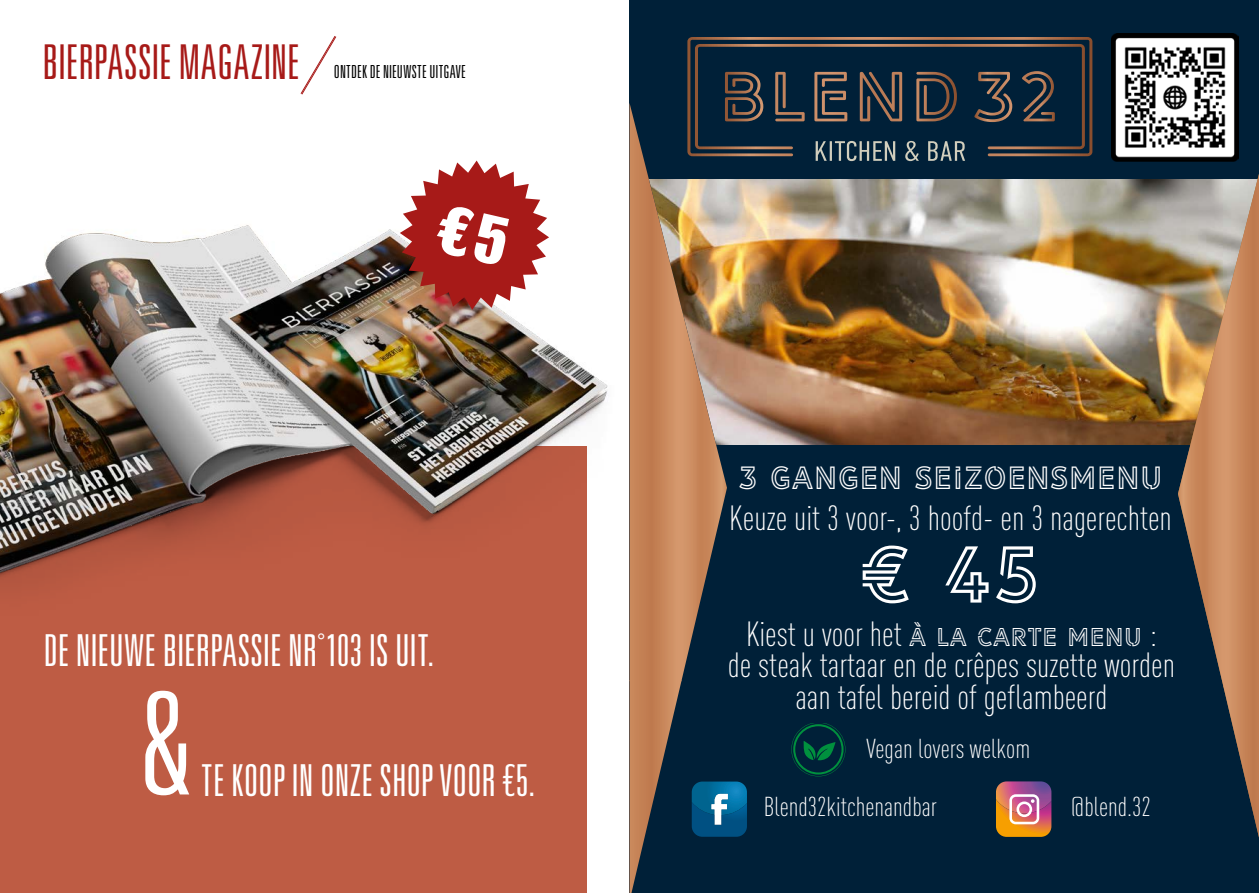
<style>
.page{position:relative;width:1259px;height:893px;background:#fff}
.page>*{position:absolute;margin:0;border:0;box-sizing:border-box;transform-origin:0 0}
.t1{font:300 ultra-condensed 142.5px "Univers LT Std";color:#fff}
.t2{font:75px "LIBRARY3 AM";color:#fff}
.t3{font:300 ultra-condensed 48px "Univers LT Std";color:#a71a18}
.t4{font:300 ultra-condensed 44.1px "Univers LT Std";letter-spacing:-.005em;color:#fff}
.t5{font:300 34.5px/31.5px "DIN Cond";color:#fff;text-align:center}
.t6{font:30px "LIBRARY3 AM";color:#fff}
.t7{font:300 27px/58.2px "DIN Cond";color:#fff}
.t8{font:300 ultra-condensed 18px "Univers LT Std";letter-spacing:.01em;color:#000}
.s1{font-family:"LIBRARY3 AM";font-weight:400;font-size:24px}
</style>
<div class="page">
<div style="left:0;top:446px;width:587px;height:447px;background:#be5c44"></div>
<div style="left:629px;top:0;width:630px;height:893px;background:#002038"></div>
<svg style="left:687px;top:37px;width:405px;height:119px"></svg>
<svg style="left:695px;top:44px;width:390px;height:117px"></svg>
<img style="left:1111px;top:34px;width:127px;height:127px">
<img style="left:727px;top:179px;width:451px;height:266px">
<img style="left:629px;top:103px;width:98px;height:578px">
<img style="left:629px;top:680px;width:52px;height:213px">
<svg style="left:791px;top:723px;width:54px;height:53px"></svg>
<svg style="left:692px;top:781px;width:55px;height:56px;background:#196c98"></svg>
<svg style="left:996px;top:781px;width:55px;height:56px;background:#ca7c6b"></svg>
<img style="left:1178px;top:174px;width:81px;height:512px">
<img style="left:1223px;top:686px;width:36px;height:151px">
<svg style="left:300px;top:36px;width:36px;height:59px"></svg>
<img style="left:0;top:160px;width:608px;height:423px">
<svg style="left:400px;top:161px;width:149px;height:149px"></svg>
<h3 class="t3" style="left:43px;top:37px;width:258px">BIERPASSIE MAGAZINE</h3>
<p class="t8" style="left:334px;top:62px;width:133px">ONTDEK DE NIEUWSTE UITGAVE</p>
<p class="t4" style="left:44px;top:628px;width:392px">DE NIEUWE BIERPASSIE NR<sup>°</sup>103 IS UIT.</p>
<h1 class="t1" style="left:139px;top:670px;width:54px">&amp;</h1>
<p class="t4" style="left:201px;top:758px;width:335px">TE KOOP IN ONZE SHOP VOOR €5.</p>
<p class="t6" style="left:738px;top:459px;width:426px">3 GANGEN SEIZOENSMENU</p>
<p class="t5" style="left:729px;top:503px;width:444px">Keuze uit 3 voor-, 3 hoofd- en 3 nagerechten</p>
<h2 class="t2" style="left:860px;top:528px;width:183px">€ 45</h2>
<p class="t5" style="left:728px;top:618px;width:449px">Kiest u voor het <span class="s1">À LA CARTE MENU</span> :<br>de steak tartaar en de crêpes suzette worden aan tafel bereid of geflambeerd</p>
<p class="t7" style="left:763px;top:719px;width:268px;text-indent:103px">Vegan lovers welkom<br>Blend32kitchenandbar</p>
<p class="t7" style="left:1071px;top:777px;width:81px">@blend.32</p>
</div>
